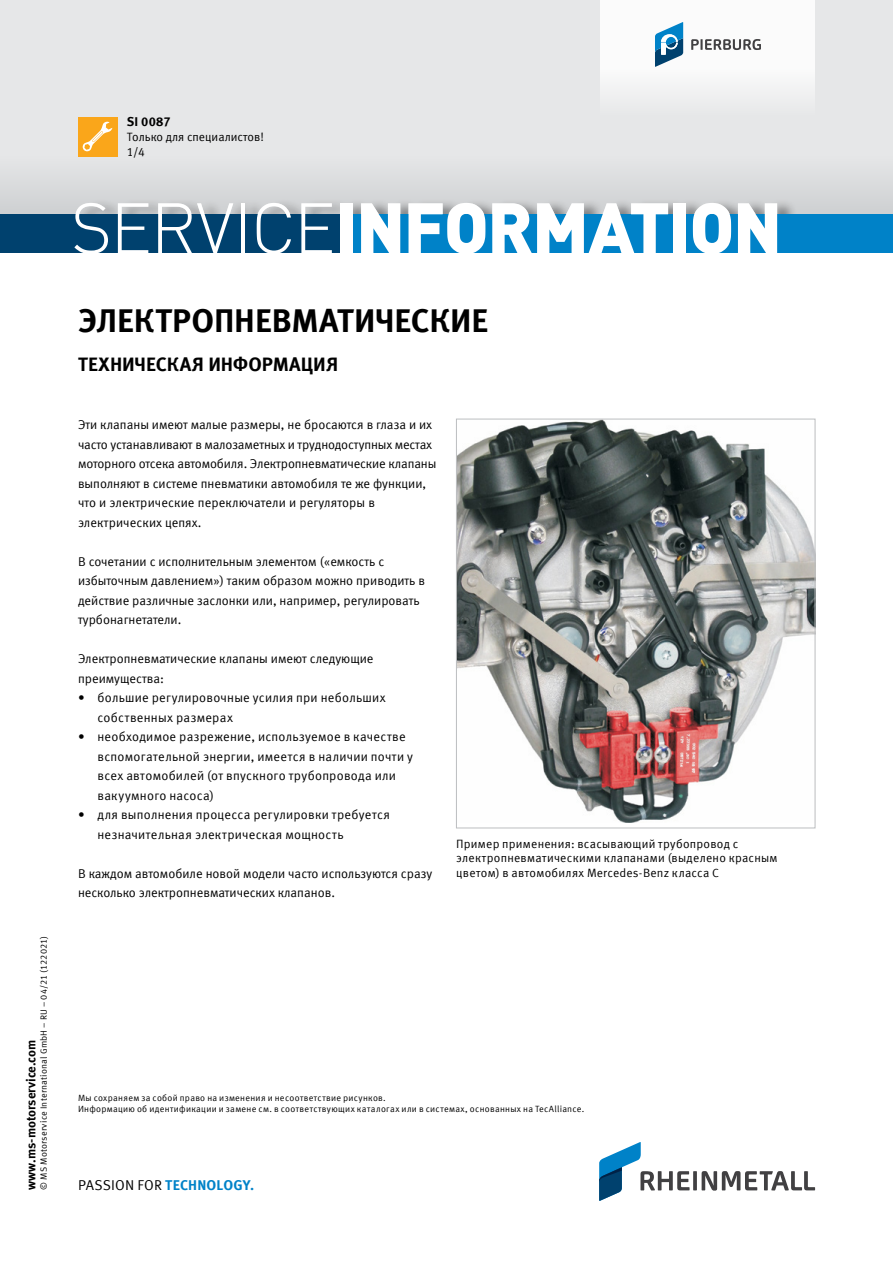
<style>
.page{position:relative;width:893px;height:1263px;background:#fff}
.page>*{position:absolute;margin:0;border:0;box-sizing:border-box;transform-origin:0 0}
.t1{font:900 70.5px "DIN Offc";letter-spacing:-.025em;color:#fff}
.t2{font:700 33px "Meta Offc Pro";color:#000}
.t3{font:700 19.5px "Meta Offc Pro";letter-spacing:-.005em;color:#000}
.t4{font:700 14.25px "Meta Offc Pro";letter-spacing:.01em;color:#0082c8}
.t5{font:12.75px/19.5px "Meta Offc Pro Norm";color:#000}
.t6{font:12.75px/19.5px "Meta Offc Pro Norm";letter-spacing:.02em;color:#000}
.t7{font:700 12.75px "Meta Offc Pro";color:#000}
.t8{font:12px/14.7px "Meta Offc Pro Norm";letter-spacing:.02em;color:#000}
.t9{font:12px "Meta Offc Pro Norm";color:#000}
.t10{font:9px/10.5px "Meta Offc Pro Norm";letter-spacing:.03em;color:#000}
.s1{font-weight:300}
.s2{font-family:"Meta Offc Pro Norm";font-weight:400;color:#000}
</style>
<div class="page">
<div style="left:0;top:0;width:893px;height:224px;background:#e6e7e8"></div>
<div style="left:0;top:156px;width:893px;height:58px;background:#dcdedf"></div>
<div style="left:77px;top:198px;width:720px;height:16px;background:#000;opacity:.4"></div>
<div style="left:0;top:214px;width:893px;height:39px;background:#00416e"></div>
<div style="left:347px;top:214px;width:546px;height:39px;background:#0082c8"></div>
<div style="left:78px;top:117px;width:39px;height:39px;background:#faa61a"></div>
<svg style="left:82px;top:121px;width:30px;height:31px"></svg>
<div style="left:601px;top:0;width:214px;height:117px;background:linear-gradient(to bottom,#fff,#edeeef)"></div>
<svg style="left:691px;top:39px;width:70px;height:11px"></svg>
<svg style="left:655px;top:22px;width:28px;height:45px"></svg>
<svg style="left:599px;top:1142px;width:216px;height:59px"></svg>
<img style="left:458px;top:421px;width:355px;height:401px">
<div style="left:456px;top:419px;width:359px;height:409px;border:1px solid #bcbec0"></div>
<p class="t10" style="left:38px;top:1189px;width:255px;rotate:-90deg">© MS Motorservice International GmbH – RU – 04/21 (122021)</p>
<p class="t7" style="left:21px;top:1189px;width:151px;rotate:-90deg">www.ms-motorservice.com</p>
<p class="t7" style="left:127px;top:111px;width:46px">SI 0087</p>
<p class="t9" style="left:127px;top:128px;width:139px">Тoлько для спeциaлиcтoв!</p>
<p class="t8" style="left:127px;top:144px;width:20px">1/4</p>
<h1 class="t1" style="left:71px;top:181px;width:713px"><span class="s1">SERVICE</span>INFORMATION</h1>
<h2 class="t2" style="left:78px;top:294px;width:412px">ЭЛEКТРOПНEВМAТИЧЕCКИE</h2>
<h3 class="t3" style="left:78px;top:348px;width:262px">ТЕХНИЧЕСКАЯ ИНФОРМАЦИЯ</h3>
<p class="t5" style="left:78px;top:414px;width:360px">Эти клапаны имеют малые размеры, не бросаются в глаза и их часто устанавливают в малозаметных и труднодоступных местах моторного отсека автомобиля. Электропневматические клапаны выполняют в системе пневматики автомобиля те же функции, что и электрические переключатели и регуляторы в электрических цепях.</p>
<p class="t5" style="left:78px;top:550px;width:349px">В сочетании с исполнительным элементом («емкость с избыточным давлением») таким образом можно приводить в действие различные заслонки или, например, регулировать турбонагнетатели.</p>
<p class="t5" style="left:78px;top:648px;width:297px">Электропневматические клапаны имеют следующие преимущества:</p>
<p class="t6" style="left:97px;top:687px;width:290px;text-indent:-19px">• большие регулировочные усилия при небольших собственных размерах</p>
<p class="t6" style="left:97px;top:726px;width:317px;text-indent:-19px">• необходимое разрежение, используемое в качестве вспомогательной энергии, имеется в наличии почти у всех автомобилей (от впускного трубопровода или вакуумного насоса)</p>
<p class="t6" style="left:97px;top:804px;width:294px;text-indent:-19px">• для выполнения процесса регулировки требуется незначительная электрическая мощность</p>
<p class="t5" style="left:78px;top:862px;width:356px">В каждом автомобиле новой модели часто используются сразу несколько электропневматических клапанов.</p>
<p class="t8" style="left:456px;top:835px;width:323px">Пример применения: всасывающий трубопровод с электропневматическими клапанами (выделено красным цветом) в автомобилях Mercedes-Benz класса С</p>
<p class="t10" style="left:78px;top:1092px;width:508px">Мы сохраняем за собой право на изменения и несоответствие рисунков.<br>Информацию об идентификации и замене см. в соответствующих каталогах или в системах, основанных на TecAlliance.</p>
<p class="t4" style="left:78px;top:1173px;width:178px"><span class="s2">PASSION FOR</span> TECHNOLOGY.</p>
</div>
